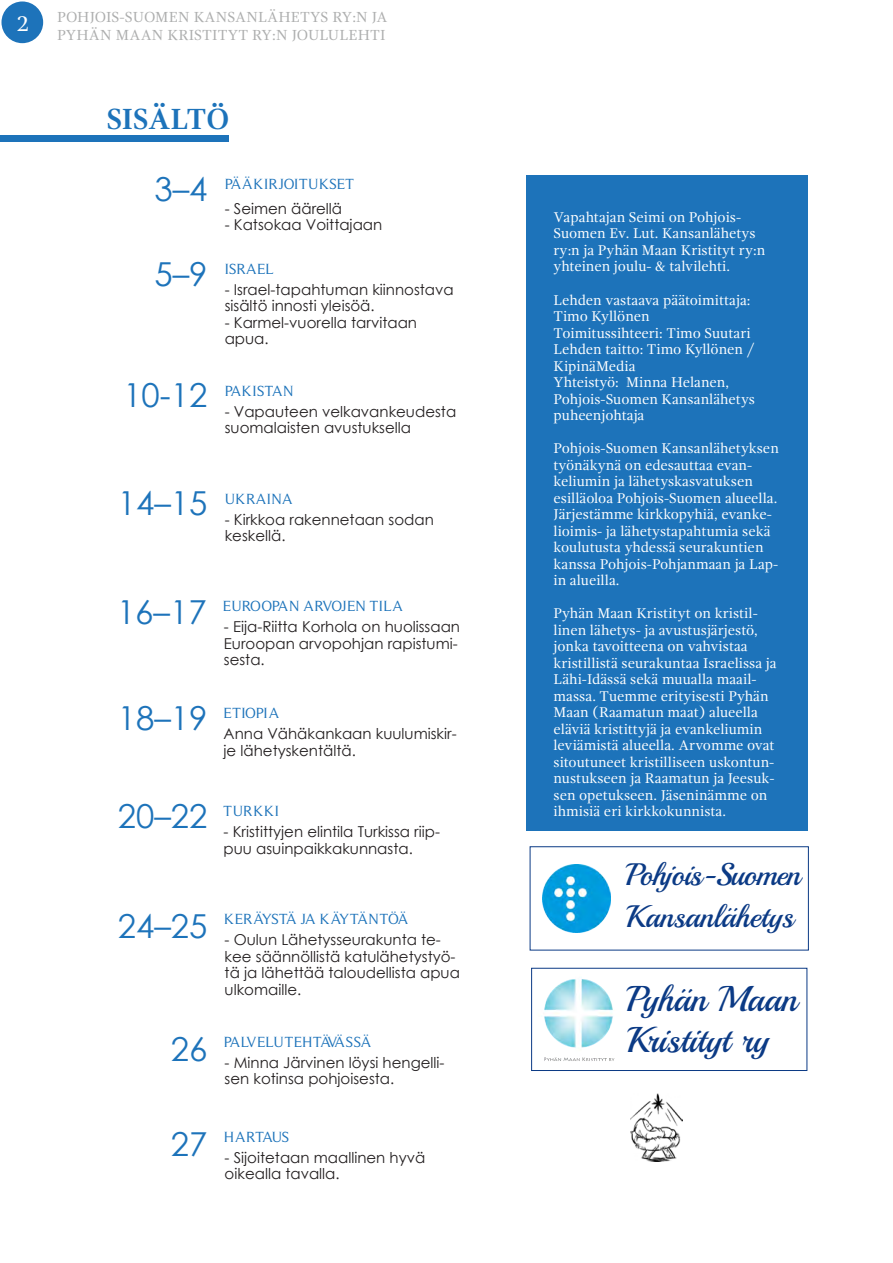
<style>
.page{position:relative;width:893px;height:1263px;background:#fff}
.page>*{position:absolute;margin:0;border:0;box-sizing:border-box;transform-origin:0 0}
.t1{font:35.85px/41.1px "Playball";color:#0b3a85}
.Holyland_väliotsikko{font:33px "Century Gothic";color:#1d73ba}
.t2{font:31.05px/41.5px "Playball";color:#0b3a85}
.t3{font:700 30px "Gandhi Serif";letter-spacing:-.015em;color:#1d73ba}
.t4{font:22.5px "Gandhi Serif";color:#fff}
.Holyland_väliotsikko-2{font:15px/16.5px "Century Gothic";color:#231f20}
.Holyland_väliotsikko-3{font:15px "Roman Serif";color:#1d73ba}
.t5{font:15px/18px "Gandhi Serif";letter-spacing:.01em;color:#adaeae}
.Holyland_väliotsikko-4{font:15px "Roman Serif";letter-spacing:.03em;color:#1d73ba}
.Holyland_väliotsikko-5{font:15px "Roman Serif";letter-spacing:-.025em;color:#1d73ba}
.Holyland_väliotsikko-6{font:15px "Roman Serif";letter-spacing:.025em;color:#1d73ba}
.Holyland_leipis_alku{font:14.55px/16.5px "Gandhi Serif";color:#fff}
</style>
<div class="page">
<div style="left:0;top:135px;width:228px;height:6px;background:#1d73ba"></div>
<div style="left:526px;top:176px;width:282px;height:655px;background:#1d73ba"></div>
<img style="left:630px;top:1094px;width:52px;height:67px">
<img style="left:541px;top:979px;width:74px;height:82px">
<div style="left:531px;top:968px;width:276px;height:103px;border:1px solid #0b3a85"></div>
<div style="left:530px;top:846px;width:279px;height:104px;border:1px solid #0b3a85"></div>
<img style="left:542px;top:864px;width:69px;height:69px">
<div style="left:1px;top:1px;width:42px;height:42px;background:#1d73ba;border-radius:50%"></div>
<p class="t4" style="left:17px;top:10px;width:14px">2</p>
<p class="t5" style="left:57px;top:8px;width:332px">POHJOIS-SUOMEN KANSANLÄHETYS RY:N JA<br>PYHÄN MAAN KRISTITYT RY:N JOULULEHTI</p>
<p class="t3" style="left:106px;top:101px;width:125px">SISÄLTÖ</p>
<p class="Holyland_väliotsikko" style="left:154px;top:166px;width:55px">3–4</p>
<p class="Holyland_väliotsikko-4" style="left:225px;top:175px;width:131px">PÄÄKIRJOITUKSET</p>
<p class="Holyland_väliotsikko-2" style="left:225px;top:200px;width:119px">- Seimen äärellä</p>
<p class="Holyland_väliotsikko-2" style="left:225px;top:216px;width:159px">- Katsokaa Voittajaan</p>
<p class="Holyland_väliotsikko" style="left:154px;top:250px;width:55px">5–9</p>
<p class="Holyland_väliotsikko-3" style="left:225px;top:260px;width:50px">ISRAEL</p>
<p class="Holyland_väliotsikko-2" style="left:225px;top:281px;width:230px">- Israel-tapahtuman kiinnostava sisältö innosti yleisöä.</p>
<p class="Holyland_väliotsikko-2" style="left:225px;top:314px;width:194px">- Karmel-vuorella tarvitaan apua.</p>
<p class="Holyland_väliotsikko" style="left:123px;top:372px;width:86px">10-12</p>
<p class="Holyland_väliotsikko-3" style="left:225px;top:382px;width:70px">PAKISTAN</p>
<p class="Holyland_väliotsikko-2" style="left:225px;top:403px;width:233px">- Vapauteen velkavankeudesta suomalaisten avustuksella</p>
<p class="Holyland_väliotsikko" style="left:118px;top:480px;width:91px">14–15</p>
<p class="Holyland_väliotsikko-6" style="left:225px;top:490px;width:69px">UKRAINA</p>
<p class="Holyland_väliotsikko-2" style="left:225px;top:511px;width:211px">- Kirkkoa rakennetaan sodan keskellä.</p>
<p class="Holyland_väliotsikko" style="left:117px;top:589px;width:91px">16–17</p>
<p class="Holyland_väliotsikko-3" style="left:223px;top:597px;width:182px">EUROOPAN ARVOJEN TILA</p>
<p class="Holyland_väliotsikko-2" style="left:224px;top:618px;width:238px">- Eija-Riitta Korhola on huolissaan<br>Euroopan arvopohjan rapistumi&shy;sesta.</p>
<p class="Holyland_väliotsikko" style="left:118px;top:694px;width:91px">18–19</p>
<p class="Holyland_väliotsikko-3" style="left:224px;top:705px;width:57px">ETIOPIA</p>
<p class="Holyland_väliotsikko-2" style="left:224px;top:725px;width:235px">Anna Vähäkankaan kuulumiskir&shy;je lähetyskentältä.</p>
<p class="Holyland_väliotsikko" style="left:118px;top:792px;width:91px">20–22</p>
<p class="Holyland_väliotsikko-3" style="left:224px;top:803px;width:57px">TURKKI</p>
<p class="Holyland_väliotsikko-2" style="left:224px;top:823px;width:218px">- Kristittyjen elintila Turkissa riip&shy;puu asuinpaikkakunnasta.</p>
<p class="Holyland_väliotsikko" style="left:118px;top:902px;width:91px">24–25</p>
<p class="Holyland_väliotsikko-3" style="left:224px;top:910px;width:186px">KERÄYSTÄ JA KÄYTÄNTÖÄ</p>
<p class="Holyland_väliotsikko-2" style="left:225px;top:931px;width:237px">- Oulun Lähetysseurakunta te&shy;kee säännöllistä katulähetystyö&shy;tä ja lähettää taloudellista apua ulkomaille.</p>
<p class="Holyland_väliotsikko" style="left:171px;top:1026px;width:38px">26</p>
<p class="Holyland_väliotsikko-3" style="left:224px;top:1033px;width:149px">PALVELUTEHTÄVÄSSÄ</p>
<p class="Holyland_väliotsikko-2" style="left:225px;top:1054px;width:221px">- Minna Järvinen löysi hengelli&shy;sen kotinsa pohjoisesta.</p>
<p class="Holyland_väliotsikko" style="left:171px;top:1121px;width:38px">27</p>
<p class="Holyland_väliotsikko-5" style="left:224px;top:1128px;width:67px">HARTAUS</p>
<p class="Holyland_väliotsikko-2" style="left:225px;top:1149px;width:202px">- Sijoitetaan maallinen hyvä oikealla tavalla.</p>
<p class="Holyland_leipis_alku" style="left:554px;top:209px;width:213px">Vapahtajan Seimi on Pohjois-<br>Suomen Ev. Lut. Kansanlähetys ry:n ja Pyhän Maan Kristityt ry:n yhteinen joulu- &amp; talvilehti.</p>
<p class="Holyland_leipis_alku" style="left:554px;top:291px;width:198px">Lehden vastaava päätoimittaja:<br>Timo Kyllönen</p>
<p class="Holyland_leipis_alku" style="left:554px;top:324px;width:199px">Toimitussihteeri: Timo Suutari</p>
<p class="Holyland_leipis_alku" style="left:554px;top:341px;width:202px">Lehden taitto: Timo Kyllönen /<br>KipinäMedia</p>
<p class="Holyland_leipis_alku" style="left:554px;top:374px;width:203px">Yhteistyö: Minna Helanen,<br>Pohjois-Suomen Kansanlähetys puheenjohtaja</p>
<p class="Holyland_leipis_alku" style="left:554px;top:440px;width:227px">Pohjois-Suomen Kansanlähetyksen työnäkynä on edesauttaa evan&shy;keliumin ja lähetyskasvatuksen esilläoloa Pohjois-Suomen alueella.<br>Järjestämme kirkkopyhiä, evanke&shy;lioimis- ja lähetystapahtumia sekä koulutusta yhdessä seurakuntien kanssa Pohjois-Pohjanmaan ja Lap&shy;in alueilla.</p>
<p class="Holyland_leipis_alku" style="left:554px;top:605px;width:225px">Pyhän Maan Kristityt on kristil&shy;linen lähetys- ja avustusjärjestö, jonka tavoitteena on vahvistaa kristillistä seurakuntaa Israelissa ja Lähi-Idässä sekä muualla maail&shy;massa. Tuemme erityisesti Pyhän Maan (Raamatun maat) alueella eläviä kristittyjä ja evankeliumin leviämistä alueella. Arvomme ovat sitoutuneet kristilliseen uskontun&shy;nustukseen ja Raamatun ja Jeesuk&shy;sen opetukseen. Jäseninämme on ihmisiä eri kirkkokunnista.</p>
<p class="t2" style="left:626px;top:854px;width:176px">Pohjois-Suomen<br>Kansanlähetys</p>
<p class="t1" style="left:626px;top:979px;width:173px">Pyhän Maan<br>Kristityt ry</p>
</div>
